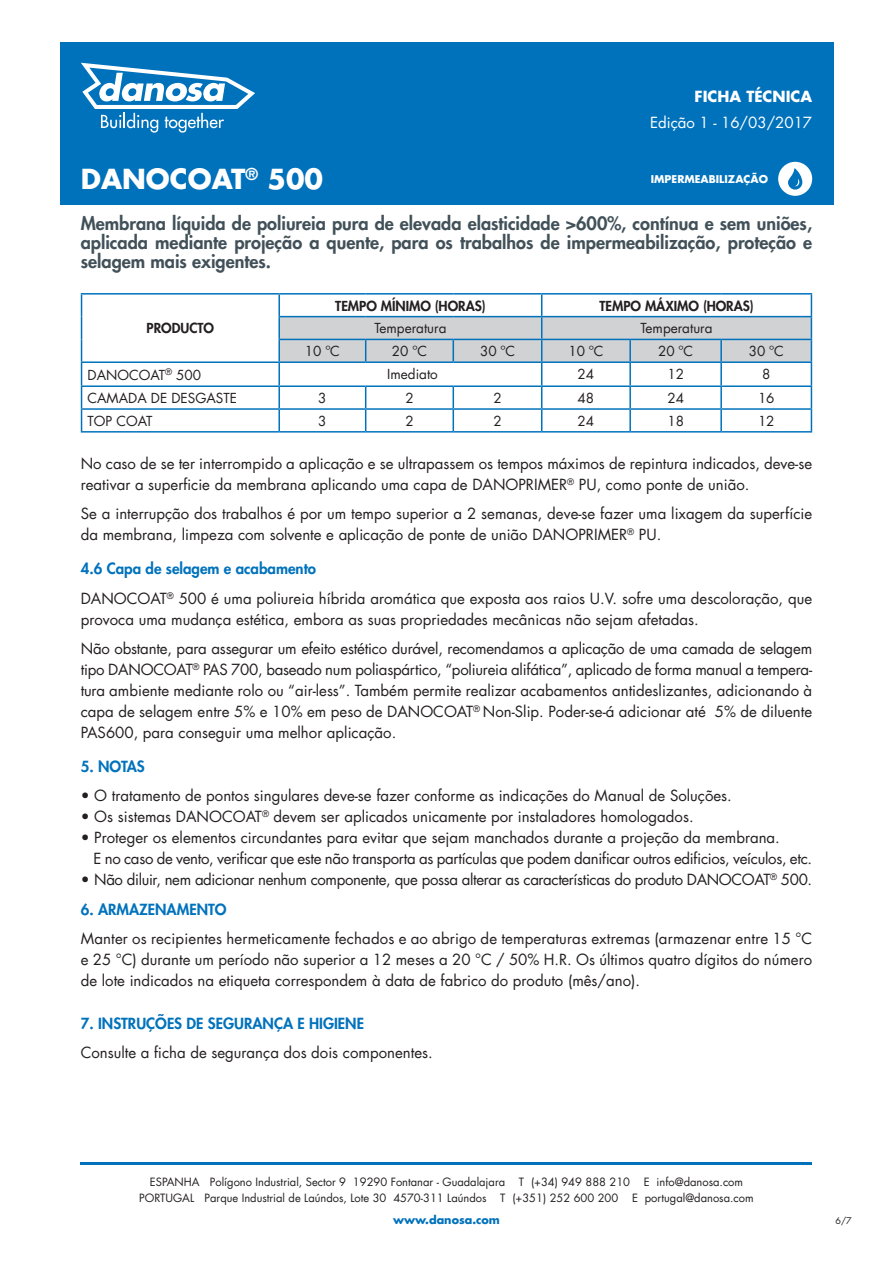
<style>
.page{position:relative;width:893px;height:1263px;background:#fff}
.page>*{position:absolute;margin:0;border:0;box-sizing:border-box;transform-origin:0 0}
.t1{font:700 27px "Futura AC";color:#fff}
.t2{font:800 18px/19px "Futura AC";color:#425159;text-align:justify}
.t3{font:15px/21px "Futura AC";color:#231f20}
.t4{font:15px "Futura AC";letter-spacing:-.025em;color:#231f20}
.t5{font:800 15px "Futura AC";color:#0072bc}
.t6{font:15px "Futura AC";color:#fff}
.t7{font:700 15px "Futura AC";color:#fff}
.t8{font:13.5px "Futura AC";color:#231f20}
.t9{font:800 13.5px "Futura AC";color:#231f20}
.t10{font:11.1px/16.4px "Futura AC";color:#231f20;text-align:center}
.t11{font:700 11.1px "Futura AC";color:#0072bc}
.t12{font:700 10.5px "Futura AC";color:#fff}
.t13{font:9px "Futura AC";color:#231f20}
.s1{font-weight:800;color:#0072bc}
</style>
<div class="page">
<hr style="left:81px;top:293px;width:198px;height:2px;background:#0072bc">
<hr style="left:279px;top:293px;width:87px;height:2px;background:#0072bc">
<hr style="left:278px;top:295px;width:2px;height:21px;background:#0072bc">
<hr style="left:366px;top:293px;width:87px;height:2px;background:#0072bc">
<hr style="left:453px;top:293px;width:89px;height:2px;background:#0072bc">
<hr style="left:542px;top:293px;width:88px;height:2px;background:#0072bc">
<hr style="left:630px;top:293px;width:91px;height:2px;background:#0072bc">
<hr style="left:721px;top:293px;width:91px;height:2px;background:#0072bc">
<hr style="left:278px;top:316px;width:88px;height:1px;background:#0072bc">
<hr style="left:278px;top:317px;width:2px;height:22px;background:#0072bc">
<hr style="left:278px;top:339px;width:88px;height:1px;background:#0072bc">
<hr style="left:278px;top:340px;width:2px;height:21px;background:#0072bc">
<hr style="left:81px;top:361px;width:198px;height:2px;background:#0072bc">
<hr style="left:278px;top:363px;width:2px;height:22px;background:#0072bc">
<hr style="left:81px;top:385px;width:198px;height:2px;background:#0072bc">
<hr style="left:278px;top:387px;width:2px;height:21px;background:#0072bc">
<hr style="left:81px;top:408px;width:198px;height:2px;background:#0072bc">
<svg style="left:81px;top:295px;width:1px;height:136px"></svg>
<hr style="left:278px;top:410px;width:2px;height:21px;background:#0072bc">
<svg style="left:279px;top:295px;width:533px;height:136px"></svg>
<hr style="left:81px;top:431px;width:198px;height:2px;background:#0072bc">
<hr style="left:279px;top:431px;width:87px;height:2px;background:#0072bc">
<hr style="left:366px;top:431px;width:87px;height:2px;background:#0072bc">
<hr style="left:453px;top:431px;width:89px;height:2px;background:#0072bc">
<hr style="left:542px;top:431px;width:88px;height:2px;background:#0072bc">
<hr style="left:630px;top:431px;width:91px;height:2px;background:#0072bc">
<hr style="left:721px;top:431px;width:91px;height:2px;background:#0072bc">
<div style="left:60px;top:42px;width:773px;height:163px;background:#0072bc"></div>
<svg style="left:81px;top:63px;width:174px;height:70px"></svg>
<svg style="left:778px;top:162px;width:34px;height:34px"></svg>
<hr style="left:81px;top:1162px;width:731px;height:3px;background:#0072bc">
<p class="t7" style="left:694px;top:86px;width:119px">FICHA TÉCNICA</p>
<p class="t6" style="left:650px;top:113px;width:164px">Edição 1 - 16/03/2017</p>
<h1 class="t1" style="left:81px;top:161px;width:244px">DANOCOAT<sup>®</sup> 500</h1>
<p class="t12" style="left:651px;top:172px;width:119px">IMPERMEABILIZAÇÃO</p>
<p class="t2" style="left:81px;top:213px;width:733px">Membrana líquida de poliureia pura de elevada elasticidade &gt;600%, contínua e sem uniões, aplicada mediante projeção a quente, para os trabalhos de impermeabilização, proteção e selagem mais exigentes.</p>
<p class="t9" style="left:147px;top:319px;width:69px">PRODUCTO</p>
<p class="t9" style="left:335px;top:297px;width:152px">TEMPO MÍNIMO (HORAS)</p>
<p class="t9" style="left:599px;top:297px;width:156px">TEMPO MÁXIMO (HORAS)</p>
<p class="t8" style="left:374px;top:320px;width:73px">Temperatura</p>
<p class="t8" style="left:641px;top:320px;width:73px">Temperatura</p>
<p class="t8" style="left:305px;top:343px;width:37px">10 ºC</p>
<p class="t8" style="left:392px;top:343px;width:37px">20 ºC</p>
<p class="t8" style="left:480px;top:343px;width:37px">30 ºC</p>
<p class="t8" style="left:568px;top:343px;width:37px">10 ºC</p>
<p class="t8" style="left:658px;top:343px;width:37px">20 ºC</p>
<p class="t8" style="left:749px;top:343px;width:37px">30 ºC</p>
<p class="t8" style="left:88px;top:367px;width:115px">DANOCOAT<sup>®</sup> 500</p>
<p class="t8" style="left:387px;top:365px;width:52px">Imediato</p>
<p class="t8" style="left:578px;top:365px;width:18px">24</p>
<p class="t8" style="left:667px;top:365px;width:18px">12</p>
<p class="t8" style="left:762px;top:365px;width:10px">8</p>
<p class="t8" style="left:88px;top:389px;width:151px">CAMADA DE DESGASTE</p>
<p class="t8" style="left:318px;top:389px;width:10px">3</p>
<p class="t8" style="left:405px;top:389px;width:10px">2</p>
<p class="t8" style="left:493px;top:389px;width:10px">2</p>
<p class="t8" style="left:578px;top:389px;width:18px">48</p>
<p class="t8" style="left:667px;top:389px;width:18px">24</p>
<p class="t8" style="left:758px;top:389px;width:18px">16</p>
<p class="t8" style="left:88px;top:412px;width:66px">TOP COAT</p>
<p class="t8" style="left:318px;top:412px;width:10px">3</p>
<p class="t8" style="left:405px;top:412px;width:10px">2</p>
<p class="t8" style="left:493px;top:412px;width:10px">2</p>
<p class="t8" style="left:578px;top:412px;width:18px">24</p>
<p class="t8" style="left:667px;top:412px;width:18px">18</p>
<p class="t8" style="left:758px;top:412px;width:18px">12</p>
<p class="t3" style="left:81px;top:453px;width:733px">No caso de se ter interrompido a aplicação e se ultrapassem os tempos máximos de repintura indicados, deve-se reativar a superficie da membrana aplicando uma capa de DANOPRIMER<sup>®</sup> PU, como ponte de união.</p>
<p class="t3" style="left:81px;top:503px;width:733px">Se a interrupção dos trabalhos é por um tempo superior a 2 semanas, deve-se fazer uma lixagem da superfície da membrana, limpeza com solvente e aplicação de ponte de união DANOPRIMER<sup>®</sup> PU.</p>
<p class="t3" style="left:81px;top:554px;width:733px;line-height:29.5px"><span class="s1">4.6 Capa de selagem e acabamento<br></span>DANOCOAT<sup>®</sup> 500 é uma poliureia híbrida aromática que exposta aos raios U.V. sofre uma descoloração, que</p>
<p class="t3" style="left:81px;top:604px;width:733px;line-height:29.5px">provoca uma mudança estética, embora as suas propriedades mecânicas não sejam afetadas.<br>Não obstante, para assegurar um efeito estético durável, recomendamos a aplicação de uma camada de selagem</p>
<p class="t3" style="left:81px;top:659px;width:733px;text-align:justify">tipo DANOCOAT<sup>®</sup> PAS 700, baseado num poliaspártico, “poliureia alifática”, aplicado de forma manual a tempera&shy;tura ambiente mediante rolo ou “air-less”. Também permite realizar acabamentos antideslizantes, adicionando à capa de selagem entre 5% e 10% em peso de DANOCOAT<sup>®</sup> Non-Slip. Poder-se-á adicionar até 5% de diluente PAS600, para conseguir uma melhor aplicação.</p>
<p class="t5" style="left:81px;top:756px;width:66px">5. NOTAS</p>
<p class="t3" style="left:81px;top:785px;width:653px">• O tratamento de pontos singulares deve-se fazer conforme as indicações do Manual de Soluções.</p>
<p class="t3" style="left:81px;top:806px;width:614px">• Os sistemas DANOCOAT<sup>®</sup> devem ser aplicados unicamente por instaladores homologados.</p>
<p class="t3" style="left:94px;top:827px;width:720px;text-indent:-13px">• Proteger os elementos circundantes para evitar que sejam manchados durante a projeção da membrana.<br>E no caso de vento, verificar que este não transporta as partículas que podem danificar outros edificios, veículos, etc.</p>
<p class="t4" style="left:81px;top:870px;width:733px">• Não diluir, nem adicionar nenhum componente, que possa alterar as características do produto DANOCOAT<sup>®</sup> 500.</p>
<p class="t5" style="left:81px;top:899px;width:147px">6. ARMAZENAMENTO</p>
<p class="t3" style="left:81px;top:928px;width:733px;text-align:justify">Manter os recipientes hermeticamente fechados e ao abrigo de temperaturas extremas (armazenar entre 15 °C e 25 °C) durante um período não superior a 12 meses a 20 °C / 50% H.R. Os últimos quatro dígitos do número de lote indicados na etiqueta correspondem à data de fabrico do produto (mês/ano).</p>
<p class="t5" style="left:81px;top:1013px;width:285px">7. INSTRUÇÕES DE SEGURANÇA E HIGIENE</p>
<p class="t3" style="left:81px;top:1042px;width:353px">Consulte a ficha de segurança dos dois componentes.</p>
<p class="t10" style="left:139px;top:1174px;width:616px">ESPANHA Polígono Industrial, Sector 9 19290 Fontanar - Guadalajara T (+34) 949 888 210 E info@danosa.com<br>PORTUGAL Parque Industrial de Laúndos, Lote 30 4570-311 Laúndos T (+351) 252 600 200 E portugal@danosa.com</p>
<p class="t11" style="left:393px;top:1212px;width:108px">www.danosa.com</p>
<p class="t13" style="left:836px;top:1215px;width:18px">6/7</p>
</div>
